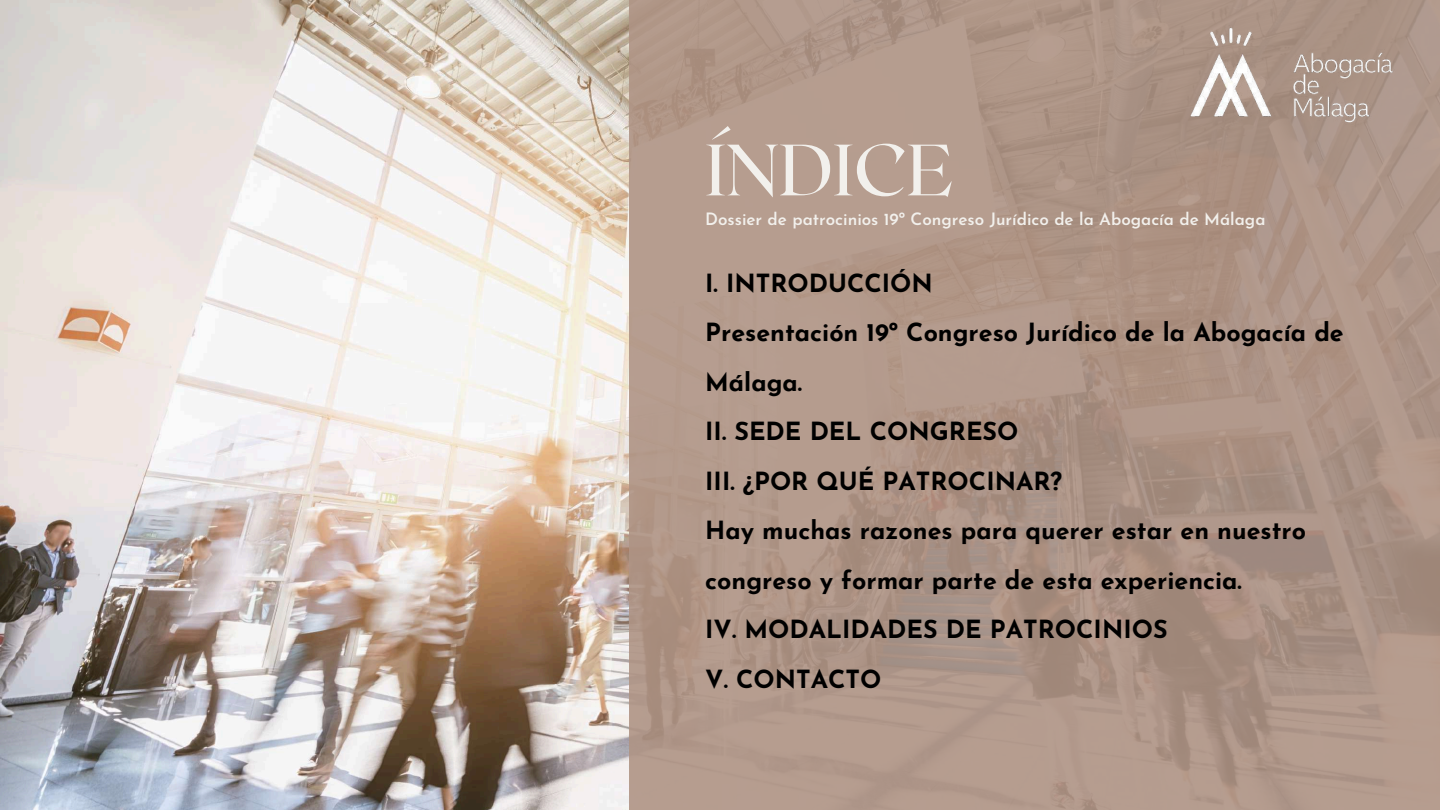
<style>
.page{position:relative;width:1440px;height:810px;background:#fff}
.page>*{position:absolute;margin:0;border:0;box-sizing:border-box;transform-origin:0 0}
.t1{font:72.4px "Roxborough CF";color:#f2f0ec}
.t2{font:700 25px/49.5px "Josefin Sans";color:#000}
.t3{font:600 17px "Josefin Sans";color:#f2f0ec}
</style>
<div class="page">
<img style="left:0;top:0;width:629px;height:810px">
<div style="left:629px;top:0;width:811px;height:810px;background:#af9485"></div>
<img style="left:1186px;top:21px;width:213px;height:103px">
<h1 class="t1" style="left:705px;top:123px;width:249px">ÍNDICE</h1>
<p class="t3" style="left:705px;top:212px;width:562px">Dossier de patrocinios 19º Congreso Jurídico de la Abogacía de Málaga</p>
<p class="t2" style="left:705px;top:261px;width:640px">I. INTRODUCCIÓN<br>Presentación 19º Congreso Jurídico de la Abogacía de<br>Málaga.<br>II. SEDE DEL CONGRESO<br>III. ¿POR QUÉ PATROCINAR?<br>Hay muchas razones para querer estar en nuestro congreso y formar parte de esta experiencia.<br>IV. MODALIDADES DE PATROCINIOS<br>V. CONTACTO</p>
</div>
